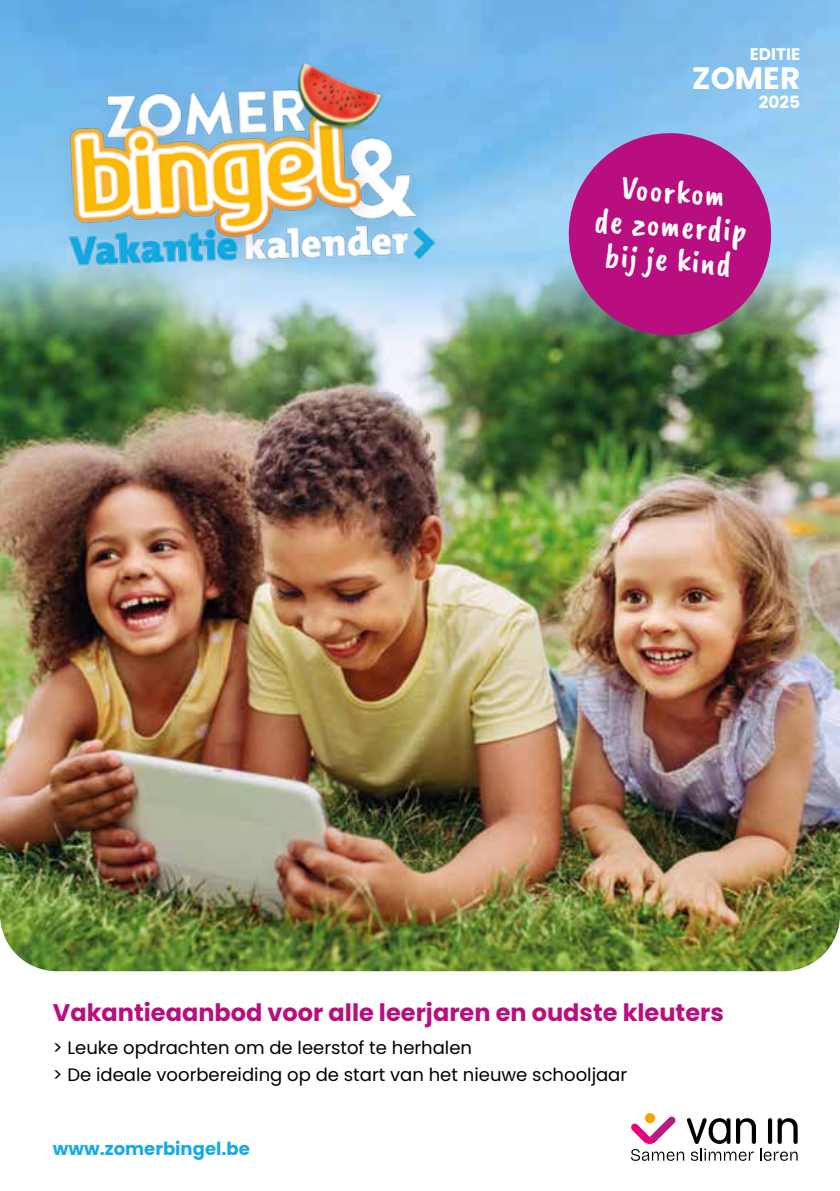
<style>
.page{position:relative;width:840px;height:1191px;background:#fff}
.page>*{position:absolute;margin:0;border:0;box-sizing:border-box;transform-origin:0 0}
.t1{font:34px/34px "Caveat Brush";color:#fff;text-align:center}
.t2{font:700 30.8px "Poppins";color:#fff}
.t3{font:700 24px "Poppins";color:#b80e80}
.t4{font:18px/26.6px "Poppins";color:#000}
.t5{font:700 18px "Poppins";color:#17abe3}
.t6{font:700 16.8px "Poppins";color:#fff}
</style>
<div class="page">
<img style="left:0;top:0;width:839px;height:242px">
<img style="left:0;top:242px;width:839px;height:729px">
<svg style="left:564px;top:129px;width:210px;height:210px;background:#a8398e"></svg>
<img style="left:53px;top:0;width:459px;height:415px">
<svg style="left:644px;top:1113px;width:10px;height:10px"></svg>
<svg style="left:631px;top:1116px;width:166px;height:44px"></svg>
<p class="t6" style="left:749px;top:44px;width:52px">EDITIE</p>
<h2 class="t2" style="left:692px;top:60px;width:109px">ZOMER</h2>
<p class="t6" style="left:758px;top:92px;width:43px">2025</p>
<h1 class="t1" style="left:598px;top:170px;width:154px;rotate:4deg">Voorkom<br>de zomerdip bij je kind</h1>
<h3 class="t3" style="left:53px;top:998px;width:672px">Vakantieaanbod voor alle leerjaren en oudste kleuters</h3>
<p class="t4" style="left:53px;top:1034px;width:575px">&gt; Leuke opdrachten om de leerstof te herhalen<br>&gt; De ideale voorbereiding op de start van het nieuwe schooljaar</p>
<p class="t5" style="left:53px;top:1138px;width:198px">www.zomerbingel.be</p>
</div>
